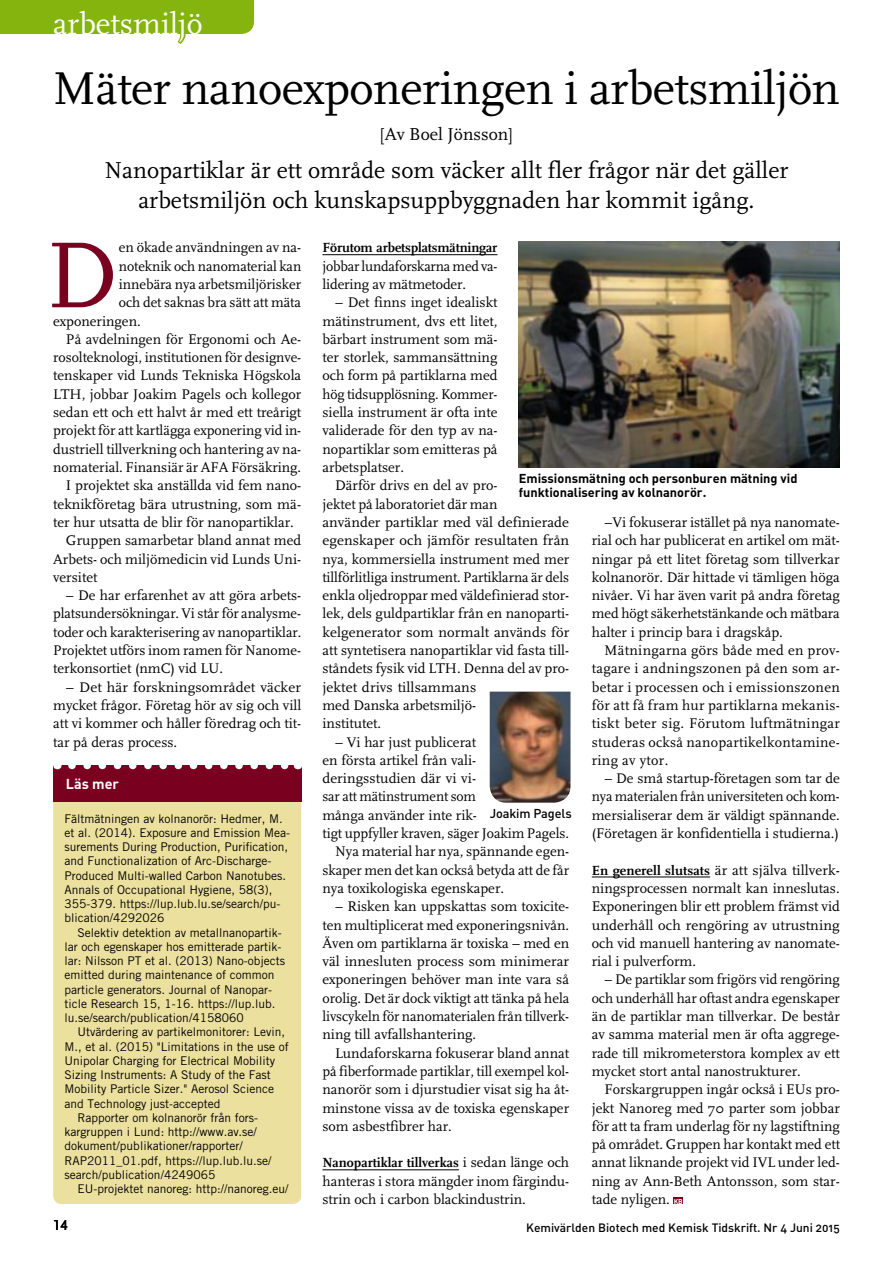
<style>
.page{position:relative;width:893px;height:1263px;background:#fff}
.page>*{position:absolute;margin:0;border:0;box-sizing:border-box;transform-origin:0 0}
.t1{font:97.8px "FF Scala";color:#79001f}
.t2{font:48px "FF Scala";letter-spacing:-.01em;color:#000}
.t3{font:31.5px "FF Scala";color:#fff}
.t4{font:24px/30px "FF Scala";color:#000;text-align:center}
.t5{font:18px "FF Scala";color:#000}
.t6{font:15px "Scala Sans Caps";color:#000}
.t7{font:14.55px/18.3px "FF Scala";color:#000;text-align:justify}
.t8{font:700 14.25px "DIN";color:#fff}
.t9{font:700 13.8px "Scala";letter-spacing:-.01em;color:#000}
.t10{font:12.75px/14.2px "DIN Bold Alternate";color:#000}
.t11{font:500 12.75px "DIN";letter-spacing:-.01em;color:#000}
.t12{font:12px/14.2px "Trade Gothic LT Std";color:#000}
.t13{font:12px "DIN Medium Alternate";color:#000}
.s1{font-family:"FF Scala";font-weight:400;font-size:14.55px}
.s2{font-family:"Scala";font-weight:700;font-size:13.8px}
.s3{font-family:"DIN";font-weight:700;font-size:6.9px;color:#fff}
</style>
<div class="page">
<hr style="left:322px;top:254px;width:175px;height:1px;background:#000">
<hr style="left:322px;top:1169px;width:137px;height:1px;background:#000">
<hr style="left:592px;top:877px;width:118px;height:1px;background:#000">
<div style="left:674px;top:1197px;width:9px;height:7px;background:#79001f"></div>
<svg style="left:0;top:0;width:254px;height:44px"></svg>
<img style="left:490px;top:692px;width:80px;height:111px">
<div style="left:53px;top:786px;width:248px;height:418px;background:#ece09f;border-radius:9px"></div>
<div style="left:53px;top:765px;width:248px;height:36px;background:#79001f"></div>
<svg style="left:72px;top:765px;width:217px;height:4px"></svg>
<img style="left:519px;top:241px;width:321px;height:227px">
<h3 class="t3" style="left:53px;top:11px;width:151px">arbetsmiljö</h3>
<h2 class="t2" style="left:53px;top:68px;width:788px">Mäter nanoexponeringen i arbetsmiljön</h2>
<p class="t5" style="left:380px;top:127px;width:134px">[Av Boel Jönsson]</p>
<h3 class="t4" style="left:104px;top:158px;width:685px">Nanopartiklar är ett område som väcker allt fler frågor när det gäller arbetsmiljön och kunskapsuppbyggnaden har kommit igång.</h3>
<h1 class="t1" style="left:46px;top:235px;width:74px">D</h1>
<p class="t7" style="left:119px;top:240px;width:184px">en ökade användningen av na-</p>
<p class="t7" style="left:119px;top:258px;width:184px">noteknik och nanomaterial kan</p>
<p class="t7" style="left:119px;top:276px;width:184px">innebära nya arbetsmiljörisker</p>
<p class="t7" style="left:119px;top:295px;width:184px">och det saknas bra sätt att mäta</p>
<p class="t7" style="left:53px;top:313px;width:89px">exponeringen.</p>
<p class="t7" style="left:66px;top:331px;width:237px">På avdelningen för Ergonomi och Ae-</p>
<p class="t7" style="left:53px;top:349px;width:250px">rosolteknologi, institutionen för designve-</p>
<p class="t7" style="left:53px;top:368px;width:250px">tenskaper vid Lunds Tekniska Högskola</p>
<p class="t7" style="left:53px;top:386px;width:250px">LTH, jobbar Joakim Pagels och kollegor</p>
<p class="t7" style="left:53px;top:404px;width:250px">sedan ett och ett halvt år med ett treårigt</p>
<p class="t7" style="left:53px;top:423px;width:250px">projekt för att kartlägga exponering vid in-</p>
<p class="t7" style="left:53px;top:441px;width:250px">dustriell tillverkning och hantering av na-</p>
<p class="t7" style="left:53px;top:459px;width:250px">nomaterial. Finansiär är AFA Försäkring.</p>
<p class="t7" style="left:66px;top:478px;width:237px">I projektet ska anställda vid fem nano-</p>
<p class="t7" style="left:53px;top:496px;width:250px">teknikföretag bära utrustning, som mä-</p>
<p class="t7" style="left:53px;top:514px;width:242px">ter hur utsatta de blir för nanopartiklar.</p>
<p class="t7" style="left:66px;top:532px;width:237px">Gruppen samarbetar bland annat med</p>
<p class="t7" style="left:53px;top:551px;width:250px">Arbets- och miljömedicin vid Lunds Uni-</p>
<p class="t7" style="left:53px;top:569px;width:46px">versitet</p>
<p class="t7" style="left:53px;top:587px;width:250px;text-indent:13px">– De har erfarenhet av att göra arbets&shy;platsundersökningar. Vi står för analysme&shy;toder och karakterisering av nanopartiklar.<br>Projektet utförs inom ramen för Nanome&shy;terkonsortiet (nmC) vid LU.</p>
<p class="t7" style="left:53px;top:679px;width:250px;text-indent:13px">– Det här forskningsområdet väcker mycket frågor. Företag hör av sig och vill att vi kommer och håller föredrag och tit&shy;tar på deras process.</p>
<p class="t8" style="left:66px;top:779px;width:55px">Läs mer</p>
<p class="t12" style="left:65px;top:812px;width:227px">Fältmätningen av kolnanorör: Hedmer, M. et al. (2014). Exposure and Emission Mea&shy;surements During Production, Purification, and Functionalization of Arc-Discharge-Produced Multi-walled Carbon Nanotubes.<br>Annals of Occupational Hygiene, 58(3), 355-379. https://lup.lub.lu.se/search/pu&shy;blication/4292026</p>
<p class="t12" style="left:65px;top:926px;width:222px;text-indent:13px">Selektiv detektion av metallnanopartik&shy;lar och egenskaper hos emitterade partik&shy;lar: Nilsson PT et al. (2013) Nano-objects emitted during maintenance of common particle generators. Journal of Nanopar&shy;ticle Research 15, 1-16. https://lup.lub. lu.se/search/publication/4158060</p>
<p class="t12" style="left:77px;top:1026px;width:209px">Utvärdering av partikelmonitorer: Levin,</p>
<p class="t12" style="left:65px;top:1040px;width:226px">M., et al. (2015) "Limitations in the use of</p>
<p class="t12" style="left:65px;top:1054px;width:212px">Unipolar Charging for Electrical Mobility</p>
<p class="t12" style="left:65px;top:1069px;width:208px">Sizing Instruments: A Study of the Fast</p>
<p class="t12" style="left:65px;top:1083px;width:211px">Mobility Particle Sizer." Aerosol Science</p>
<p class="t12" style="left:65px;top:1097px;width:158px">and Technology just-accepted</p>
<p class="t12" style="left:77px;top:1111px;width:182px">Rapporter om kolnanorör från fors-</p>
<p class="t12" style="left:65px;top:1126px;width:194px">kargruppen i Lund: http://www.av.se/</p>
<p class="t12" style="left:65px;top:1140px;width:180px">dokument/publikationer/rapporter/</p>
<p class="t12" style="left:65px;top:1154px;width:208px">RAP2011_01.pdf, https://lup.lub.lu.se/</p>
<p class="t12" style="left:65px;top:1168px;width:152px">search/publication/4249065</p>
<p class="t12" style="left:77px;top:1183px;width:212px">EU-projektet nanoreg: http://nanoreg.eu/</p>
<p class="t9" style="left:322px;top:242px;width:177px">Förutom arbetsplatsmätningar</p>
<p class="t7" style="left:322px;top:258px;width:177px">jobbar lundaforskarna med va&shy;lidering av mätmetoder.</p>
<p class="t7" style="left:322px;top:295px;width:177px;text-indent:13px">– Det finns inget idealiskt mätinstrument, dvs ett litet, bärbart instrument som mä&shy;ter storlek, sammansättning och form på partiklarna med hög tidsupplösning. Kommer&shy;siella instrument är ofta inte validerade för den typ av na&shy;nopartiklar som emitteras på arbetsplatser.</p>
<p class="t7" style="left:322px;top:478px;width:248px;text-align:left;text-indent:13px">Därför drivs en del av pro-<br>jektet på laboratoriet där man<br>använder partiklar med väl definierade egenskaper och jämför resultaten från nya, kommersiella instrument med mer tillförlitliga instrument. Partiklarna är dels enkla oljedroppar med väldefinierad stor&shy;lek, dels guldpartiklar från en nanoparti&shy;kelgenerator som normalt används för att syntetisera nanopartiklar vid fasta till&shy;ståndets fysik vid LTH. Denna del av pro&shy;jektet drivs tillsammans<br>med Danska arbetsmiljö-<br>institutet.</p>
<p class="t7" style="left:335px;top:734px;width:142px">– Vi har just publicerat</p>
<p class="t7" style="left:322px;top:752px;width:155px">en första artikel från vali-</p>
<p class="t7" style="left:322px;top:770px;width:155px">deringsstudien där vi vi-</p>
<p class="t7" style="left:322px;top:789px;width:155px">sar att mätinstrument som</p>
<p class="t7" style="left:322px;top:807px;width:156px">många använder inte rik-</p>
<p class="t7" style="left:322px;top:825px;width:248px">tigt uppfyller kraven, säger Joakim Pagels.</p>
<p class="t7" style="left:335px;top:844px;width:235px">Nya material har nya, spännande egen-</p>
<p class="t7" style="left:322px;top:862px;width:248px">skaper men det kan också betyda att de får</p>
<p class="t7" style="left:322px;top:880px;width:183px">nya toxikologiska egenskaper.</p>
<p class="t7" style="left:322px;top:898px;width:248px;text-indent:13px">– Risken kan uppskattas som toxicite&shy;ten multiplicerat med exponeringsnivån.<br>Även om partiklarna är toxiska – med en väl innesluten process som minimerar exponeringen behöver man inte vara så orolig. Det är dock viktigt att tänka på hela livscykeln för nanomaterialen från tillverk&shy;ning till avfallshantering.</p>
<p class="t7" style="left:322px;top:1045px;width:248px;text-indent:13px">Lundaforskarna fokuserar bland annat på fiberformade partiklar, till exempel kol&shy;nanorör som i djurstudier visat sig ha åt&shy;minstone vissa av de toxiska egenskaper som asbestfibrer har.</p>
<p class="t9" style="left:322px;top:1157px;width:248px">Nanopartiklar tillverkas <span class="s1">i sedan länge och</span></p>
<p class="t7" style="left:322px;top:1173px;width:248px">hanteras i stora mängder inom färgindu&shy;strin och i carbon blackindustrin.</p>
<p class="t10" style="left:519px;top:472px;width:280px">Emissionsmätning och personburen mätning vid funktionalisering av kolnanorör.</p>
<p class="t7" style="left:592px;top:514px;width:250px;text-indent:13px">–Vi fokuserar istället på nya nanomate&shy;rial och har publicerat en artikel om mät&shy;ningar på ett litet företag som tillverkar kolnanorör. Där hittade vi tämligen höga nivåer. Vi har även varit på andra företag med högt säkerhetstänkande och mätbara halter i princip bara i dragskåp.</p>
<p class="t7" style="left:592px;top:642px;width:250px;text-indent:13px">Mätningarna görs både med en prov&shy;tagare i andningszonen på den som ar&shy;betar i processen och i emissionszonen för att få fram hur partiklarna mekanis&shy;tiskt beter sig. Förutom luftmätningar studeras också nanopartikelkontamine&shy;ring av ytor.</p>
<p class="t7" style="left:592px;top:770px;width:250px;text-indent:13px">– De små startup-företagen som tar de nya materialen från universiteten och kom&shy;mersialiserar dem är väldigt spännande. (Företagen är konfidentiella i studierna.)</p>
<p class="t7" style="left:592px;top:862px;width:250px"><span class="s2">En generell slutsats</span> är att själva tillverk&shy;ningsprocessen normalt kan inneslutas.<br>Exponeringen blir ett problem främst vid underhåll och rengöring av utrustning och vid manuell hantering av nanomate&shy;rial i pulverform.</p>
<p class="t7" style="left:592px;top:972px;width:250px;text-indent:13px">– De partiklar som frigörs vid rengöring och underhåll har oftast andra egenskaper än de partiklar man tillverkar. De består av samma material men är ofta aggrege&shy;rade till mikrometerstora komplex av ett mycket stort antal nanostrukturer.</p>
<p class="t7" style="left:592px;top:1081px;width:250px;text-indent:13px">Forskargruppen ingår också i EUs pro&shy;jekt Nanoreg med 70 parter som jobbar för att ta fram underlag för ny lagstiftning på området. Gruppen har kontakt med ett annat liknande projekt vid IVL under led&shy;ning av Ann-Beth Antonsson, som star&shy;tade nyligen. <span class="s3">KB</span></p>
<p class="t11" style="left:490px;top:809px;width:83px">Joakim Pagels</p>
<p class="t6" style="left:53px;top:1216px;width:16px">14</p>
<p class="t13" style="left:526px;top:1224px;width:315px">Kemivärlden Biotech med Kemisk Tidskrift. Nr 4 Juni 2015</p>
</div>
